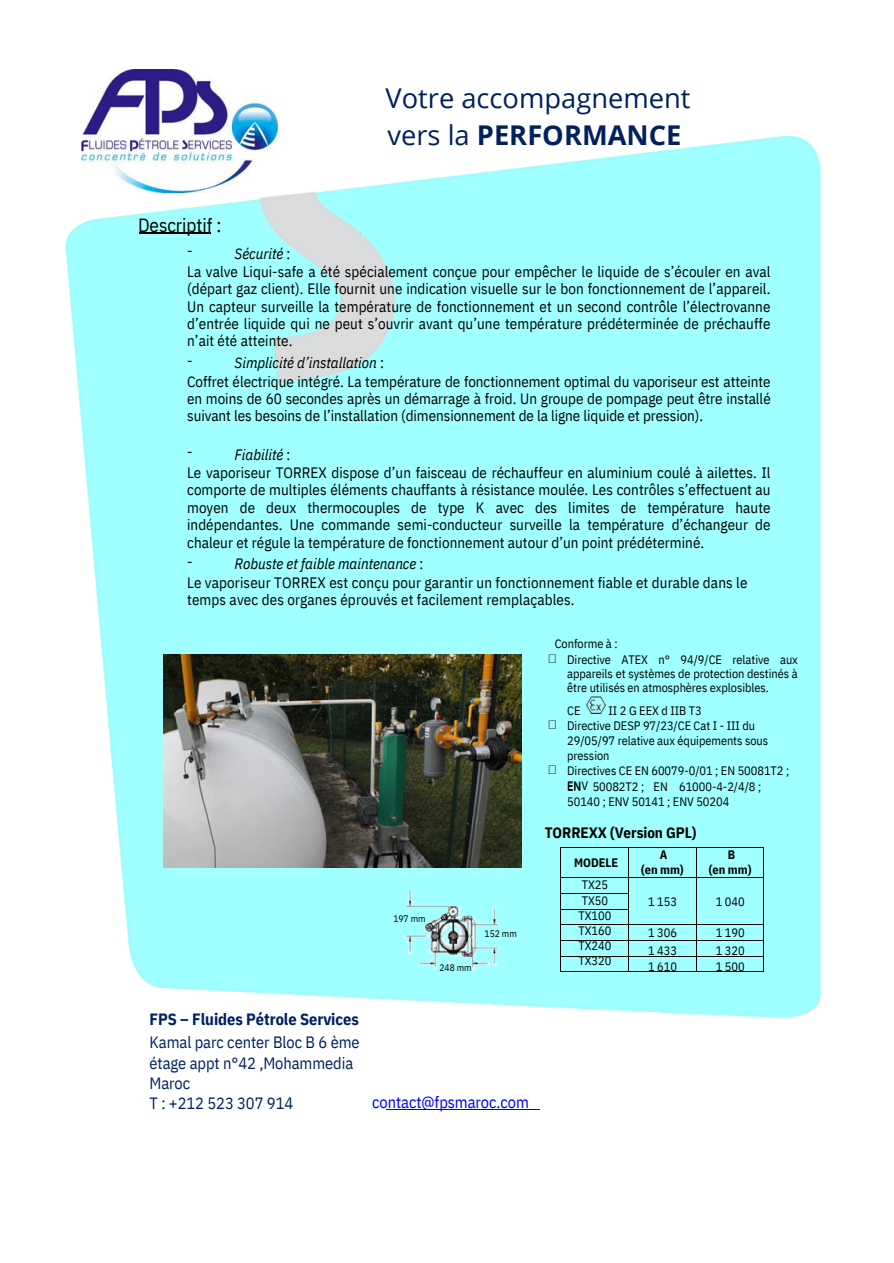
<style>
.page{position:relative;width:894px;height:1263px;background:#fff}
.page>*{position:absolute;margin:0;border:0;box-sizing:border-box;transform-origin:0 0}
.t1{font:27.3px/37.8px "Open Sans";color:#002060}
.t2{font:19.05px "IBM Plex Sans Cond";letter-spacing:-.005em;color:#000}
.t3{font:16.35px/20.4px "IBM Plex Sans Cond";letter-spacing:-.005em;color:#002060}
.t4{font:700 16.35px "IBM Plex Sans Cond";letter-spacing:-.005em;color:#002060}
.t5{font:16.35px "IBM Plex Sans Cond";letter-spacing:-.005em;color:#00f}
.t6{font:15px/17.4px "IBM Plex Sans Cond";letter-spacing:.005em;color:#000;text-align:justify}
.t7{font:italic 15px "IBM Plex Sans Cond";letter-spacing:-.005em;color:#000}
.t8{font:700 15px "IBM Plex Sans Cond";letter-spacing:-.005em;color:#000}
.t9{font:12.3px/14.2px "IBM Plex Sans Cond";letter-spacing:-.005em;color:#000;text-align:justify}
.t10{font:700 12.3px/14.2px "IBM Plex Sans Cond";letter-spacing:-.005em;color:#000;text-align:center}
.t11{font:12.3px "IBM Plex Sans Cond";letter-spacing:.1em;color:#000}
.t12{font:9.45px "IBM Plex Sans Cond";color:#000}
.s1{font-weight:700}
.s2{font-style:normal}
.s3{font-weight:400}
</style>
<div class="page">
<hr style="left:386px;top:1109px;width:154px;height:1px;background:#00f">
<img style="left:81px;top:69px;width:196px;height:64px">
<img style="left:65px;top:133px;width:757px;height:885px">
<img style="left:232px;top:163px;width:180px;height:224px">
<img style="left:394px;top:890px;width:117px;height:81px">
<img style="left:163px;top:655px;width:358px;height:213px">
<hr style="left:140px;top:233px;width:71px;height:1px;background:#000">
<hr style="left:561px;top:847px;width:66px;height:1px;background:#000">
<hr style="left:628px;top:847px;width:67px;height:1px;background:#000">
<hr style="left:696px;top:847px;width:67px;height:1px;background:#000">
<hr style="left:561px;top:877px;width:66px;height:1px;background:#000">
<hr style="left:628px;top:877px;width:67px;height:1px;background:#000">
<hr style="left:696px;top:877px;width:67px;height:1px;background:#000">
<hr style="left:561px;top:893px;width:66px;height:1px;background:#000">
<hr style="left:561px;top:909px;width:66px;height:1px;background:#000">
<hr style="left:561px;top:924px;width:66px;height:1px;background:#000">
<hr style="left:628px;top:924px;width:67px;height:1px;background:#000">
<hr style="left:696px;top:924px;width:67px;height:1px;background:#000">
<hr style="left:561px;top:940px;width:66px;height:1px;background:#000">
<hr style="left:628px;top:940px;width:67px;height:1px;background:#000">
<hr style="left:696px;top:940px;width:67px;height:1px;background:#000">
<hr style="left:561px;top:956px;width:66px;height:1px;background:#000">
<hr style="left:628px;top:956px;width:67px;height:1px;background:#000">
<hr style="left:696px;top:956px;width:67px;height:1px;background:#000">
<svg style="left:560px;top:847px;width:1px;height:125px"></svg>
<hr style="left:561px;top:971px;width:66px;height:1px;background:#000">
<svg style="left:627px;top:847px;width:1px;height:125px"></svg>
<hr style="left:628px;top:971px;width:67px;height:1px;background:#000">
<svg style="left:695px;top:847px;width:1px;height:125px"></svg>
<hr style="left:696px;top:971px;width:67px;height:1px;background:#000">
<svg style="left:763px;top:847px;width:1px;height:125px"></svg>
<img style="left:585px;top:697px;width:20px;height:17px">
<svg style="left:549px;top:654px;width:6px;height:9px"></svg>
<svg style="left:549px;top:720px;width:6px;height:9px"></svg>
<svg style="left:549px;top:766px;width:6px;height:8px"></svg>
<p class="t2" style="left:138px;top:213px;width:85px">Descriptif :</p>
<p class="t1" style="left:385px;top:78px;width:306px">Votre accompagnement vers la <span class="s1">PERFORMANCE</span></p>
<p class="t6" style="left:187px;top:242px;width:7px">-</p>
<p class="t7" style="left:234px;top:243px;width:57px">Sécurité <span class="s2">:</span></p>
<p class="t6" style="left:187px;top:263px;width:584px">La valve Liqui-safe a été spécialement conçue pour empêcher le liquide de s’écouler en aval (départ gaz client). Elle fournit une indication visuelle sur le bon fonctionnement de l’appareil.<br>Un capteur surveille la température de fonctionnement et un second contrôle l’électrovanne d’entrée liquide qui ne peut s’ouvrir avant qu’une température prédéterminée de préchauffe n’ait été atteinte.</p>
<p class="t6" style="left:187px;top:352px;width:7px">-</p>
<p class="t7" style="left:234px;top:353px;width:151px">Simplicité d’installation <span class="s2">:</span></p>
<p class="t6" style="left:187px;top:372px;width:585px">Coffret électrique intégré. La température de fonctionnement optimal du vaporiseur est atteinte en moins de 60 secondes après un démarrage à froid. Un groupe de pompage peut être installé suivant les besoins de l’installation (dimensionnement de la ligne liquide et pression).</p>
<p class="t6" style="left:187px;top:443px;width:7px">-</p>
<p class="t7" style="left:234px;top:444px;width:57px">Fiabilité <span class="s2">:</span></p>
<p class="t6" style="left:187px;top:464px;width:585px">Le vaporiseur TORREX dispose d’un faisceau de réchauffeur en aluminium coulé à ailettes. Il comporte de multiples éléments chauffants à résistance moulée. Les contrôles s’effectuent au moyen de deux thermocouples de type K avec des limites de température haute indépendantes. Une commande semi-conducteur surveille la température d’échangeur de chaleur et régule la température de fonctionnement autour d’un point prédéterminé.</p>
<p class="t6" style="left:187px;top:553px;width:7px">-</p>
<p class="t7" style="left:234px;top:554px;width:190px">Robuste et faible maintenance <span class="s2">:</span></p>
<p class="t6" style="left:187px;top:573px;width:561px">Le vaporiseur TORREX est conçu pour garantir un fonctionnement fiable et durable dans le temps avec des organes éprouvés et facilement remplaçables.</p>
<p class="t9" style="left:554px;top:636px;width:64px">Conforme à :</p>
<p class="t9" style="left:567px;top:652px;width:232px">Directive ATEX n° 94/9/CE relative aux appareils et systèmes de protection destinés à être utilisés en atmosphères explosibles.</p>
<p class="t9" style="left:567px;top:703px;width:15px">CE</p>
<p class="t11" style="left:608px;top:702px;width:95px">II2GEEXdIIBT3</p>
<p class="t9" style="left:567px;top:718px;width:189px">Directive DESP 97/23/CE Cat I - III du</p>
<p class="t9" style="left:567px;top:734px;width:202px">29/05/97 relative aux équipements sous</p>
<p class="t9" style="left:567px;top:748px;width:44px">pression</p>
<p class="t9" style="left:567px;top:763px;width:223px">Directives CE EN 60079-0/01 ; EN 50081T2 ;</p>
<p class="t9" style="left:567px;top:779px;width:78px">ENV 50082T2 ;</p>
<p class="t9" style="left:653px;top:779px;width:16px">EN</p>
<p class="t9" style="left:679px;top:779px;width:84px">61000-4-2/4/8 ;</p>
<p class="t9" style="left:567px;top:794px;width:163px">50140 ; ENV 50141 ; ENV 50204</p>
<p class="t12" style="left:393px;top:913px;width:34px">197 mm</p>
<p class="t12" style="left:439px;top:961px;width:34px">248 mm</p>
<p class="t12" style="left:484px;top:927px;width:34px">152 mm</p>
<p class="t4" style="left:149px;top:1008px;width:211px">FPS – Fluides Pétrole Services</p>
<p class="t3" style="left:149px;top:1032px;width:211px">Kamal parc center Bloc B 6 ème étage appt n°42 ,Mohammedia<br>Maroc</p>
<p class="t3" style="left:149px;top:1092px;width:145px">T : +212 523 307 914</p>
<p class="t5" style="left:372px;top:1091px;width:158px">contact@fpsmaroc.com</p>
<p class="t8" style="left:544px;top:822px;width:153px">TORREXX (Version GPL)</p>
<p class="t10" style="left:574px;top:851px;width:45px;line-height:22.5px">MODELE<br><span class="s3">TX25</span></p>
<p class="t9" style="left:581px;top:893px;width:28px">TX50</p>
<p class="t9" style="left:578px;top:908px;width:34px">TX100</p>
<p class="t9" style="left:578px;top:923px;width:34px">TX160</p>
<p class="t9" style="left:578px;top:938px;width:34px">TX240</p>
<p class="t9" style="left:578px;top:953px;width:34px">TX320</p>
<p class="t10" style="left:641px;top:848px;width:44px">A<br>(en mm)</p>
<p class="t9" style="left:648px;top:894px;width:30px">1 153</p>
<p class="t9" style="left:648px;top:925px;width:30px">1 306</p>
<p class="t9" style="left:648px;top:944px;width:30px">1 433</p>
<p class="t9" style="left:648px;top:959px;width:30px">1 610</p>
<p class="t10" style="left:708px;top:848px;width:44px">B<br>(en mm)</p>
<p class="t9" style="left:715px;top:894px;width:30px">1 040</p>
<p class="t9" style="left:715px;top:925px;width:30px">1 190</p>
<p class="t9" style="left:715px;top:944px;width:30px">1 320</p>
<p class="t9" style="left:715px;top:959px;width:30px">1 500</p>
</div>
